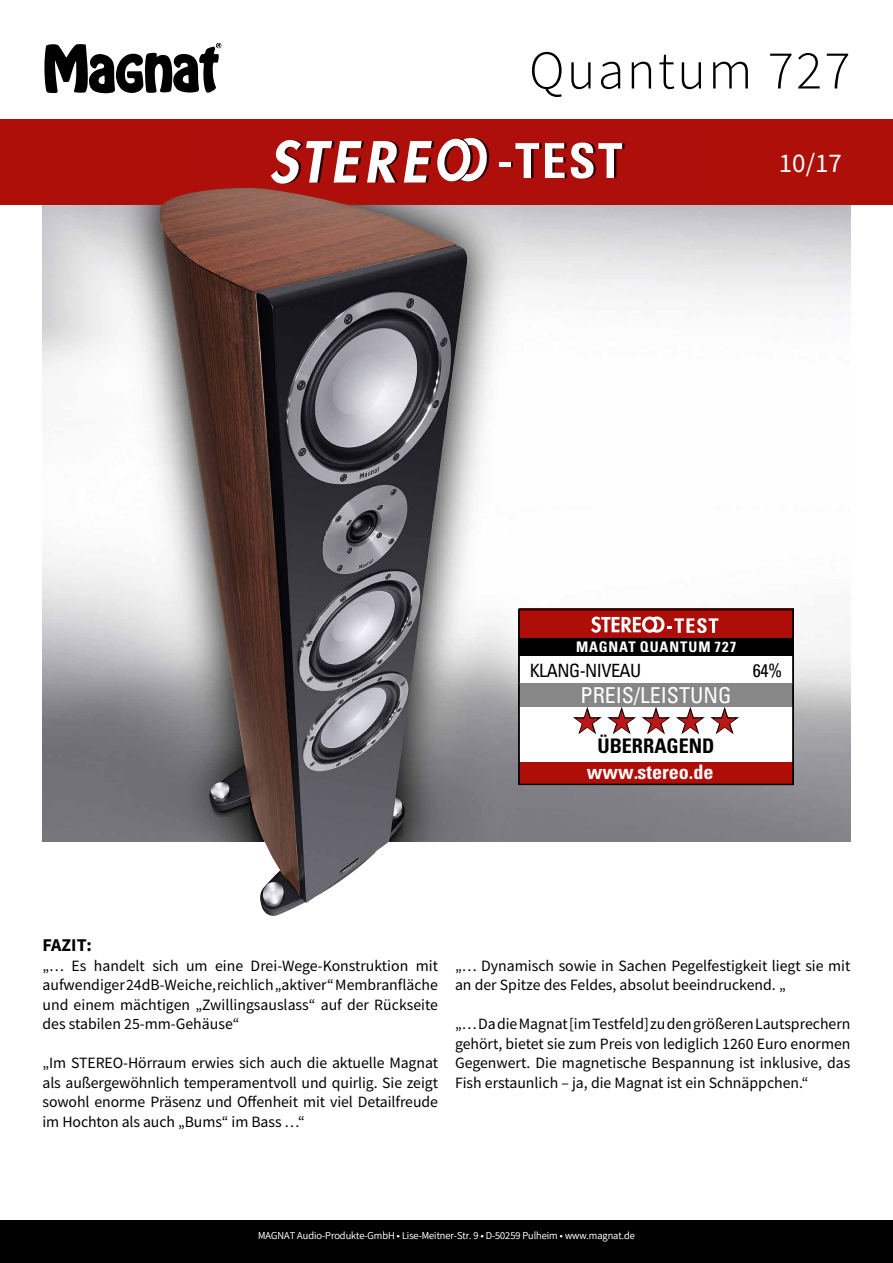
<style>
.page{position:relative;width:893px;height:1263px;background:#fff}
.page>*{position:absolute;margin:0;border:0;box-sizing:border-box;transform-origin:0 0}
.t1{font:300 54.6px "Source Sans Pro";letter-spacing:.04em;color:#000}
.t2{font:31.05px "Zapf Dingbats ITC";color:#b81817}
.t3{font:27px "Source Sans Pro";color:#fff}
.t4{font:condensed 21.9px "Univers LT Std";color:#fff}
.t5{font:700 condensed 20.1px "Univers LT Std";color:#000}
.t6{font:700 condensed 19.95px "Univers LT Std";color:#fff}
.t7{font:condensed 18.3px "Univers LT Std";letter-spacing:-.03em;color:#000}
.t8{font:700 18px "Source Sans Pro";color:#000}
.t9{font:15.75px/19.5px "Source Sans Pro";color:#000;text-align:justify}
.t10{font:700 condensed 14.55px "Univers LT Std";letter-spacing:.07em;color:#fff}
.t11{font:300 10.5px "Source Sans Pro";color:#fff}
</style>
<div class="page">
<img style="left:43px;top:204px;width:807px;height:638px">
<div style="left:0;top:119px;width:893px;height:85px;background:#ae0f08"></div>
<div style="left:501px;top:162px;width:12px;height:5px;background:#2b0302"></div>
<div style="left:499px;top:162px;width:12px;height:5px;background:#fff"></div>
<svg style="left:515px;top:143px;width:110px;height:36px"></svg>
<svg style="left:271px;top:137px;width:219px;height:47px"></svg>
<svg style="left:44px;top:43px;width:177px;height:51px"></svg>
<div style="left:0;top:1220px;width:893px;height:43px;background:#000"></div>
<div style="left:518px;top:609px;width:276px;height:177px;background:#fff"></div>
<div style="left:519px;top:609px;width:274px;height:29px;background:#ae0e08"></div>
<div style="left:519px;top:762px;width:274px;height:23px;background:#ae0e08"></div>
<svg style="left:591px;top:616px;width:127px;height:17px"></svg>
<div style="left:518px;top:609px;width:276px;height:176px;border:2px solid #000"></div>
<div style="left:519px;top:638px;width:274px;height:17px;background:#000"></div>
<div style="left:519px;top:683px;width:274px;height:24px;background:#878787"></div>
<svg style="left:792px;top:683px;width:1px;height:24px"></svg>
<svg style="left:519px;top:683px;width:1px;height:24px"></svg>
<svg style="left:573px;top:707px;width:166px;height:27px"></svg>
<img style="left:160px;top:188px;width:307px;height:728px">
<h1 class="t1" style="left:529px;top:37px;width:323px">Quantum 727</h1>
<h3 class="t3" style="left:779px;top:146px;width:65px">10/17</h3>
<p class="t10" style="left:576px;top:638px;width:162px">MAGNAT QUANTUM 727</p>
<p class="t7" style="left:530px;top:659px;width:113px">KLANG-NIVEAU</p>
<p class="t7" style="left:753px;top:659px;width:31px">64%</p>
<h3 class="t4" style="left:580px;top:681px;width:153px">PREIS/LEISTUNG</h3>
<h2 class="t2" style="left:575px;top:706px;width:164px">★★★★★</h2>
<p class="t5" style="left:597px;top:734px;width:119px">ÜBERRAGEND</p>
<p class="t6" style="left:587px;top:760px;width:128px">www.stereo.de</p>
<p class="t8" style="left:43px;top:933px;width:51px">FAZIT:</p>
<p class="t9" style="left:43px;top:955px;width:397px">„… Es handelt sich um eine Drei-Wege-Konstruktion mit aufwendiger 24dB-Weiche, reichlich „aktiver“ Membranfläche und einem mächtigen „Zwillingsauslass“ auf der Rückseite des stabilen 25-mm-Gehäuse“</p>
<p class="t9" style="left:43px;top:1053px;width:397px">„Im STEREO-Hörraum erwies sich auch die aktuelle Magnat als außergewöhnlich temperamentvoll und quirlig. Sie zeigt sowohl enorme Präsenz und Offenheit mit viel Detailfreude im Hochton als auch „Bums“ im Bass …“</p>
<p class="t9" style="left:455px;top:955px;width:397px">„… Dynamisch sowie in Sachen Pegelfestigkeit liegt sie mit an der Spitze des Feldes, absolut beeindruckend. „</p>
<p class="t9" style="left:455px;top:1014px;width:397px">„… Da die Magnat [im Testfeld] zu den größeren Lautsprechern gehört, bietet sie zum Preis von lediglich 1260 Euro enormen Gegenwert. Die magnetische Bespannung ist inklusive, das Fish erstaunlich – ja, die Magnat ist ein Schnäppchen.“</p>
<p class="t11" style="left:258px;top:1229px;width:378px">MAGNAT Audio-Produkte-GmbH • Lise-Meitner-Str. 9 • D-50259 Pulheim • www.magnat.de</p>
</div>
